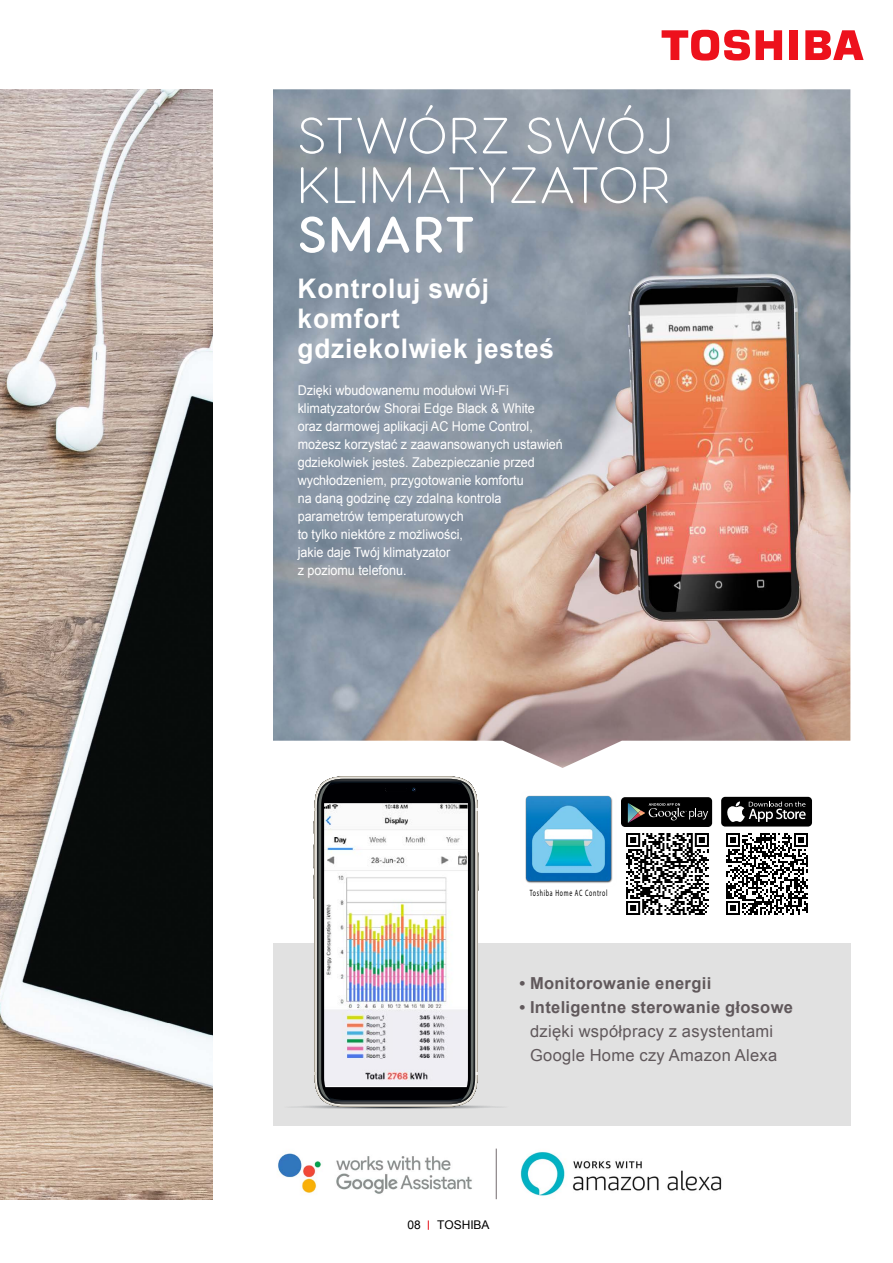
<style>
.page{position:relative;width:893px;height:1263px;background:#fff}
.page>*{position:absolute;margin:0;border:0;box-sizing:border-box;transform-origin:0 0}
.t1{font:300 51px/49.5px "Visby Round CF";letter-spacing:.04em;color:#fff}
.t2{font:600 51px "Visby Round CF";letter-spacing:.04em;color:#fff}
.t3{font:700 27px/30px "Arial";letter-spacing:.03em;color:#fff}
.t4{font:16.5px/24px "Arial";letter-spacing:.02em;color:#60585b}
.t5{font:700 16.5px "Arial";letter-spacing:.02em;color:#60585b}
.t6{font:13.5px/18px "Arial";color:#fff;scale:.93 1}
.t7{font:12px "Arial";color:#000}
.t8{font:9.15px "Myriad Pro";letter-spacing:.12em;color:#000;scale:.64 1}
</style>
<div class="page">
<img style="left:0;top:89px;width:213px;height:1110px">
<img style="left:273px;top:89px;width:577px;height:679px">
<div style="left:273px;top:943px;width:577px;height:183px;background:#e1e1e1"></div>
<svg style="left:278px;top:1104px;width:236px;height:5px"></svg>
<img style="left:314px;top:782px;width:164px;height:319px">
<img style="left:517px;top:1148px;width:209px;height:51px;border-radius:25px">
<img style="left:278px;top:1153px;width:194px;height:41px">
<hr style="left:496px;top:1148px;width:1px;height:51px;background:#736b6e">
<div style="left:789px;top:30px;width:9px;height:30px;background:#ed111c"></div>
<svg style="left:756px;top:30px;width:26px;height:30px"></svg>
<svg style="left:805px;top:30px;width:59px;height:30px"></svg>
<svg style="left:662px;top:29px;width:88px;height:32px"></svg>
<img style="left:525px;top:795px;width:88px;height:88px">
<div style="left:621px;top:797px;width:91px;height:30px;background:#000;border-radius:4px"></div>
<svg style="left:628px;top:803px;width:80px;height:20px"></svg>
<div style="left:721px;top:797px;width:91px;height:29px;background:#000;border-radius:4px"></div>
<svg style="left:727px;top:801px;width:79px;height:21px"></svg>
<img style="left:626px;top:833px;width:83px;height:82px">
<img style="left:726px;top:833px;width:82px;height:82px">
<h1 class="t1" style="left:298px;top:110px;width:376px">STWÓRZ SWÓJ<br>KLIMATYZATOR</h1>
<h1 class="t2" style="left:298px;top:203px;width:178px">SMART</h1>
<h2 class="t3" style="left:298px;top:274px;width:258px">Kontroluj swój komfort gdziekolwiek jesteś</h2>
<p class="t6" style="left:298px;top:381px;width:287px">Dzięki wbudowanemu modułowi Wi-Fi klimatyzatorów Shorai Edge Black &amp; White<br>oraz darmowej aplikacji AC Home Control, możesz korzystać z zaawansowanych ustawień gdziekolwiek jesteś. Zabezpieczanie przed wychłodzeniem, przygotowanie komfortu<br>na daną godzinę czy zdalna kontrola parametrów temperaturowych<br>to tylko niektóre z możliwości,<br>jakie daje Twój klimatyzator<br>z poziomu telefonu.</p>
<p class="t8" style="left:530px;top:887px;width:123px">Toshiba Home AC Control</p>
<p class="t5" style="left:519px;top:972px;width:193px">• Monitorowanie energii</p>
<p class="t5" style="left:519px;top:996px;width:275px">• Inteligentne sterowanie głosowe</p>
<p class="t4" style="left:530px;top:1019px;width:249px">dzięki współpracy z asystentami<br>Google Home czy Amazon Alexa</p>
<p class="t7" style="left:407px;top:1217px;width:15px">08</p>
<p class="t7" style="left:437px;top:1217px;width:54px">TOSHIBA</p>
</div>
